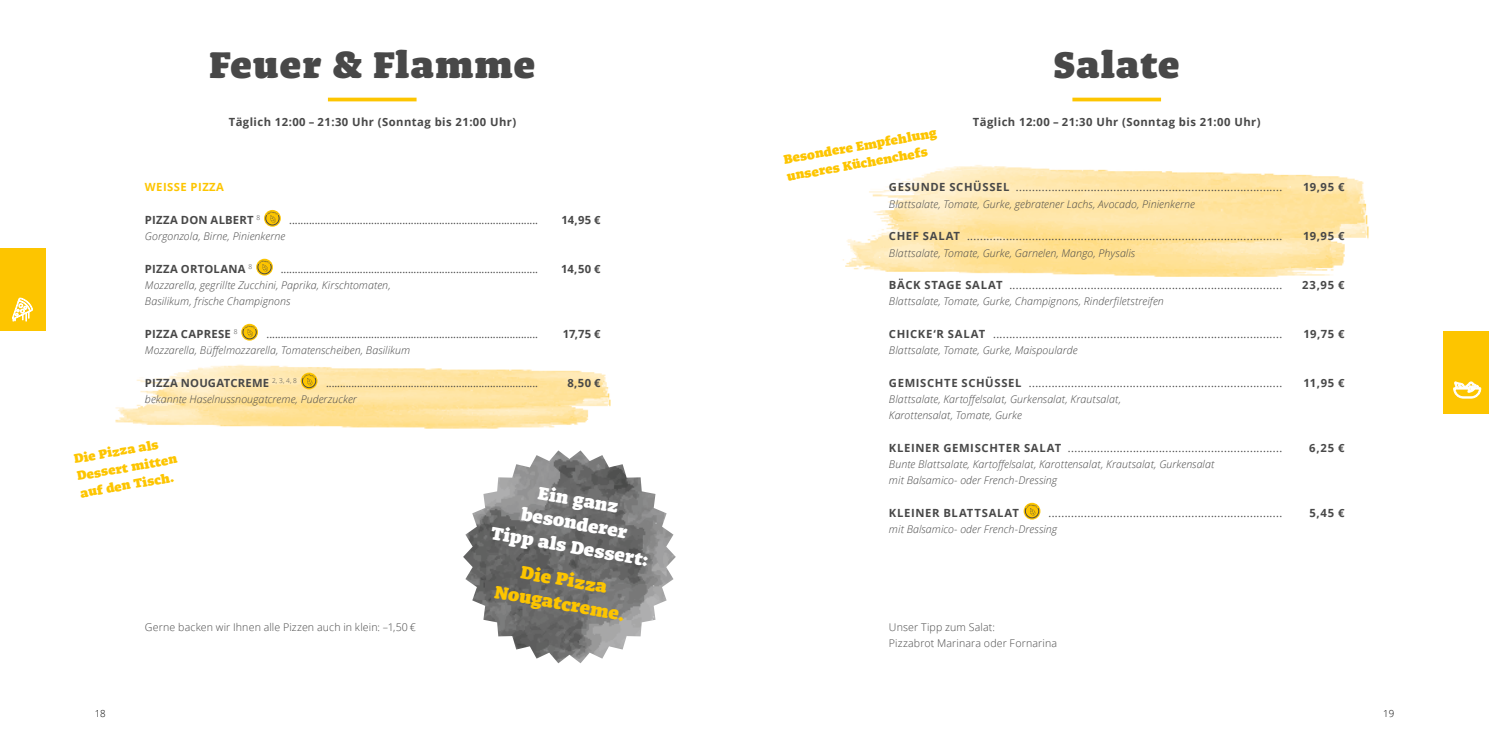
<style>
.page{position:relative;width:1489px;height:745px;background:#fff}
.page>*{position:absolute;margin:0;border:0;box-sizing:border-box;transform-origin:0 0}
.t1{font:900 43.75px "Frido";letter-spacing:.04em;color:#484848}
.t2{font:900 21.25px/23.8px "Frido";color:#fff;text-align:center}
.t3{font:900 21.25px/23.8px "Frido";color:#fdc500;text-align:center}
.t4{font:900 15px/17.5px "Frido";color:#fdc500}
.t5{font:700 11.25px "Open Sans";letter-spacing:.04em;color:#484848}
.t6{font:700 11.25px "Open Sans";letter-spacing:.02em;color:#484848}
.t7{font:700 11.25px "Open Sans";letter-spacing:.015em;color:#484848}
.t8{font:700 11.25px "Open Sans";letter-spacing:.06em;color:#484848}
.t9{font:700 11.25px "Open Sans";letter-spacing:.04em;color:#fdc500}
.t10{font:10.62px "Open Sans";color:#484848}
.t11{font:italic 300 10.62px/16.2px "Open Sans";letter-spacing:.005em;color:#484848}
.t12{font:300 10.62px/16.2px "Open Sans";letter-spacing:.01em;color:#484848}
.t13{font:300 9.75px "Open Sans";color:#000}
.s1{font-weight:700;font-size:11.25px}
</style>
<div class="page">
<img style="left:115px;top:364px;width:496px;height:65px">
<img style="left:842px;top:165px;width:527px;height:112px">
<hr style="left:1072px;top:98px;width:88px;height:3px;background:#fdc500">
<hr style="left:328px;top:98px;width:88px;height:3px;background:#fdc500">
<svg style="left:264px;top:210px;width:17px;height:16px"></svg>
<svg style="left:256px;top:258px;width:17px;height:17px"></svg>
<svg style="left:241px;top:323px;width:17px;height:17px"></svg>
<svg style="left:301px;top:372px;width:16px;height:17px"></svg>
<img style="left:463px;top:450px;width:212px;height:212px">
<svg style="left:1023px;top:502px;width:17px;height:17px"></svg>
<div style="left:1443px;top:331px;width:45px;height:82px;background:#fdc500"></div>
<svg style="left:1453px;top:381px;width:27px;height:17px"></svg>
<div style="left:0;top:248px;width:45px;height:83px;background:#fdc500"></div>
<svg style="left:12px;top:297px;width:21px;height:24px"></svg>
<svg style="left:265px;top:211px;width:14px;height:14px"></svg>
<svg style="left:258px;top:260px;width:13px;height:14px"></svg>
<svg style="left:243px;top:325px;width:13px;height:14px"></svg>
<svg style="left:302px;top:374px;width:14px;height:13px"></svg>
<svg style="left:1025px;top:504px;width:13px;height:13px"></svg>
<h1 class="t1" style="left:210px;top:39px;width:327px">Feuer &amp; Flamme</h1>
<p class="t5" style="left:229px;top:114px;width:289px">Täglich 12:00 – 21:30 Uhr (Sonntag bis 21:00 Uhr)</p>
<p class="t9" style="left:145px;top:179px;width:81px">WEISSE PIZZA</p>
<p class="t6" style="left:145px;top:212px;width:117px">PIZZA DON ALBERT <sup>8</sup></p>
<p class="t10" style="left:289px;top:213px;width:250px">........................................................................................</p>
<p class="t5" style="left:561px;top:212px;width:41px">14,95 €</p>
<p class="t11" style="left:145px;top:228px;width:142px">Gorgonzola, Birne, Pinienkerne</p>
<p class="t6" style="left:145px;top:260px;width:109px">PIZZA ORTOLANA <sup>8</sup></p>
<p class="t10" style="left:281px;top:261px;width:259px">...........................................................................................</p>
<p class="t5" style="left:561px;top:260px;width:41px">14,50 €</p>
<p class="t11" style="left:145px;top:276px;width:247px">Mozzarella, gegrillte Zucchini, Paprika, Kirschtomaten,<br>Basilikum, frische Champignons</p>
<p class="t5" style="left:145px;top:325px;width:94px">PIZZA CAPRESE <sup>8</sup></p>
<p class="t10" style="left:266px;top:326px;width:273px">................................................................................................</p>
<p class="t5" style="left:563px;top:325px;width:39px">17,75 €</p>
<p class="t11" style="left:145px;top:341px;width:267px">Mozzarella, Büffelmozzarella, Tomatenscheiben, Basilikum</p>
<p class="t7" style="left:145px;top:374px;width:153px">PIZZA NOUGATCREME <sup>2,</sup> <sup>3,</sup> <sup>4,</sup> <sup>8</sup></p>
<p class="t10" style="left:326px;top:375px;width:213px">...........................................................................</p>
<p class="t5" style="left:567px;top:374px;width:34px">8,50 €</p>
<p class="t11" style="left:145px;top:390px;width:213px">bekannte Haselnussnougatcreme, Puderzucker</p>
<h3 class="t4" style="left:73px;top:450px;width:102px;rotate:-10deg">Die Pizza als<br>Dessert mitten auf den Tisch.</h3>
<p class="t12" style="left:145px;top:618px;width:272px">Gerne backen wir Ihnen alle Pizzen auch in klein: –1,50 €</p>
<h2 class="t2" style="left:502px;top:473px;width:161px;rotate:10deg">Ein ganz besonderer<br>Tipp als Dessert:</h2>
<h2 class="t3" style="left:501px;top:556px;width:133px;rotate:10deg">Die Pizza<br>Nougatcreme.</h2>
<h1 class="t1" style="left:1053px;top:39px;width:127px">Salate</h1>
<p class="t5" style="left:972px;top:114px;width:289px">Täglich 12:00 – 21:30 Uhr (Sonntag bis 21:00 Uhr)</p>
<h3 class="t4" style="left:782px;top:150px;width:156px;rotate:-10deg">Besondere Empfehlung unseres Küchenchefs</h3>
<p class="t10" style="left:888px;top:180px;width:395px"><span class="s1">GESUNDE SCHÜSSEL</span> ..................................................................................</p>
<p class="t5" style="left:1302px;top:179px;width:43px">19,95 €</p>
<p class="t11" style="left:888px;top:195px;width:307px">Blattsalate, Tomate, Gurke, gebratener Lachs, Avocado, Pinienkerne</p>
<p class="t10" style="left:888px;top:229px;width:395px"><span class="s1">CHEF SALAT</span> .................................................................................................</p>
<p class="t5" style="left:1302px;top:228px;width:43px">19,95 €</p>
<p class="t11" style="left:888px;top:244px;width:248px">Blattsalate, Tomate, Gurke, Garnelen, Mango, Physalis</p>
<p class="t10" style="left:888px;top:278px;width:395px"><span class="s1">BÄCK STAGE SALAT</span> ....................................................................................</p>
<p class="t5" style="left:1302px;top:277px;width:44px">23,95 €</p>
<p class="t11" style="left:888px;top:293px;width:276px">Blattsalate, Tomate, Gurke, Champignons, Rinderfiletstreifen</p>
<p class="t10" style="left:888px;top:326px;width:395px"><span class="s1">CHICKE‘R SALAT</span> .........................................................................................</p>
<p class="t5" style="left:1303px;top:325px;width:43px">19,75 €</p>
<p class="t11" style="left:888px;top:341px;width:190px">Blattsalate, Tomate, Gurke, Maispoularde</p>
<p class="t10" style="left:888px;top:375px;width:395px"><span class="s1">GEMISCHTE SCHÜSSEL</span> ..............................................................................</p>
<p class="t5" style="left:1303px;top:374px;width:43px">11,95 €</p>
<p class="t11" style="left:888px;top:390px;width:233px">Blattsalate, Kartoffelsalat, Gurkensalat, Krautsalat,<br>Karottensalat, Tomate, Gurke</p>
<p class="t10" style="left:888px;top:440px;width:395px"><span class="s1">KLEINER GEMISCHTER SALAT</span> ..................................................................</p>
<p class="t5" style="left:1309px;top:439px;width:37px">6,25 €</p>
<p class="t11" style="left:888px;top:455px;width:327px">Bunte Blattsalate, Kartoffelsalat, Karottensalat, Krautsalat, Gurkensalat mit Balsamico- oder French-Dressing</p>
<p class="t8" style="left:888px;top:504px;width:131px">KLEINER BLATTSALAT</p>
<p class="t10" style="left:1048px;top:505px;width:235px">........................................................................</p>
<p class="t5" style="left:1309px;top:504px;width:37px">5,45 €</p>
<p class="t11" style="left:888px;top:520px;width:170px">mit Balsamico- oder French-Dressing</p>
<p class="t12" style="left:888px;top:618px;width:170px">Unser Tipp zum Salat:<br>Pizzabrot Marinara oder Fornarina</p>
<p class="t13" style="left:95px;top:706px;width:13px">18</p>
<p class="t13" style="left:1382px;top:706px;width:13px">19</p>
</div>
